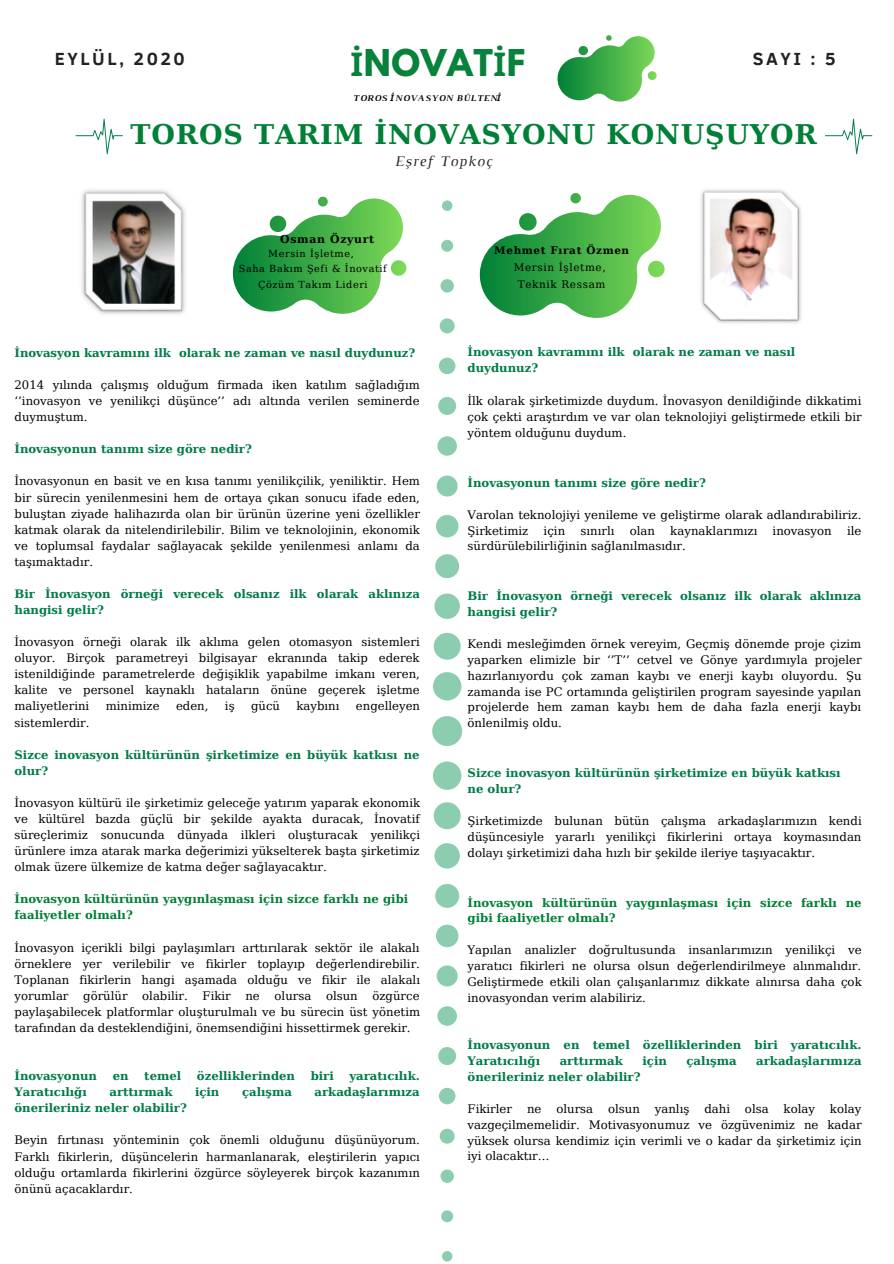
<style>
.page{position:relative;width:894px;height:1264px;background:#fff}
.page>*{position:absolute;margin:0;border:0;box-sizing:border-box;transform-origin:0 0}
.t1{font:700 32.7px "League Spartan";letter-spacing:.02em;color:#008037}
.t2{font:700 27px "DejaVu Serif";letter-spacing:.03em;color:#008037}
.t3{font:700 18px "Clear Sans";letter-spacing:.14em;color:#222}
.t4{font:italic 15px "Luthier";letter-spacing:.07em;color:#222}
.t5{font:11.7px/16px "DejaVu Serif";color:#000;text-align:justify}
.t6{font:700 11.7px/15.9px "DejaVu Serif";color:#007c48}
.t7{font:700 11.7px/16px "DejaVu Serif";color:#008037}
.t8{font:700 10.95px "DejaVu Serif";letter-spacing:.06em;color:#000}
.t9{font:10.5px/16.6px "DejaVu Serif";letter-spacing:.06em;color:#000;text-align:center}
.t10{font:700 10.5px "DejaVu Serif";letter-spacing:.06em;color:#000}
.t11{font:9.75px/15.3px "DejaVu Serif";letter-spacing:.06em;color:#000;text-align:center}
.t12{font:italic 700 9px "Luthier";letter-spacing:.07em;color:#000}
.s1{font-family:"Noto Sans"}
</style>
<div class="page">
<svg style="left:557px;top:35px;width:99px;height:67px"></svg>
<svg style="left:479px;top:193px;width:185px;height:125px"></svg>
<svg style="left:432px;top:200px;width:30px;height:1061px"></svg>
<svg style="left:233px;top:197px;width:173px;height:117px"></svg>
<svg style="left:76px;top:119px;width:47px;height:35px"></svg>
<svg style="left:825px;top:119px;width:47px;height:35px"></svg>
<img style="left:701px;top:189px;width:100px;height:134px">
<img style="left:81px;top:190px;width:105px;height:124px">
<h1 class="t1" style="left:350px;top:46px;width:176px"><span class="s1">İ</span>NOVAT<span class="s1">İ</span>F</h1>
<p class="t12" style="left:352px;top:94px;width:150px">TOROS <span class="s1">İ</span>NOVASYON BÜLTEN<span class="s1">İ</span></p>
<h3 class="t3" style="left:55px;top:45px;width:131px">EYLÜL, 2020</h3>
<h3 class="t3" style="left:752px;top:45px;width:84px">SAYI : 5</h3>
<h2 class="t2" style="left:131px;top:119px;width:687px">TOROS TARIM İNOVASYONU KONUŞUYOR</h2>
<p class="t4" style="left:394px;top:155px;width:99px">Eşref Topkoç</p>
<p class="t8" style="left:280px;top:233px;width:95px">Osman Özyurt</p>
<p class="t11" style="left:239px;top:246px;width:149px">Mersin İşletme,<br>Saha Bakım Şefi &amp; İnovatif<br>Çözüm Takım Lideri</p>
<p class="t10" style="left:494px;top:245px;width:136px">Mehmet Fırat Özmen</p>
<p class="t9" style="left:513px;top:259px;width:93px">Mersin İşletme,<br>Teknik Ressam</p>
<p class="t6" style="left:15px;top:345px;width:402px">İnovasyon kavramını ilk olarak ne zaman ve nasıl duydunuz?</p>
<p class="t5" style="left:15px;top:377px;width:406px">2014 yılında çalışmış olduğum firmada iken katılım sağladığım ‘’inovasyon ve yenilikçi düşünce’’ adı altında verilen seminerde duymuştum.</p>
<p class="t6" style="left:15px;top:441px;width:239px">İnovasyonun tanımı size göre nedir?</p>
<p class="t5" style="left:15px;top:473px;width:407px">İnovasyonun en basit ve en kısa tanımı yenilikçilik, yeniliktir. Hem bir sürecin yenilenmesini hem de ortaya çıkan sonucu ifade eden, buluştan ziyade halihazırda olan bir ürünün üzerine yeni özellikler katmak olarak da nitelendirilebilir. Bilim ve teknolojinin, ekonomik ve toplumsal faydalar sağlayacak şekilde yenilenmesi anlamı da taşımaktadır.</p>
<p class="t6" style="left:15px;top:586px;width:407px">Bir İnovasyon örneği verecek olsanız ilk olarak aklınıza hangisi gelir?</p>
<p class="t5" style="left:15px;top:634px;width:407px">İnovasyon örneği olarak ilk aklıma gelen otomasyon sistemleri oluyor. Birçok parametreyi bilgisayar ekranında takip ederek istenildiğinde parametrelerde değişiklik yapabilme imkanı veren, kalite ve personel kaynaklı hataların önüne geçerek işletme maliyetlerini</p>
<p class="t5" style="left:106px;top:698px;width:55px">minimize</p>
<p class="t5" style="left:176px;top:698px;width:34px">eden,</p>
<p class="t5" style="left:225px;top:698px;width:11px">iş</p>
<p class="t5" style="left:251px;top:698px;width:30px">gücü</p>
<p class="t5" style="left:296px;top:698px;width:44px">kaybını</p>
<p class="t5" style="left:356px;top:698px;width:66px">engelleyen</p>
<p class="t5" style="left:15px;top:714px;width:76px">sistemlerdir.</p>
<p class="t6" style="left:15px;top:746px;width:406px">Sizce inovasyon kültürünün şirketimize en büyük katkısı ne olur?</p>
<p class="t5" style="left:15px;top:794px;width:407px">İnovasyon kültürü ile şirketimiz geleceğe yatırım yaparak ekonomik ve kültürel bazda güçlü bir şekilde ayakta duracak, İnovatif süreçlerimiz sonucunda dünyada ilkleri oluşturacak yenilikçi ürünlere imza atarak marka değerimizi yükselterek başta şirketimiz olmak üzere ülkemize de katma değer sağlayacaktır.</p>
<p class="t7" style="left:15px;top:891px;width:395px">İnovasyon kültürünün yaygınlaşması için sizce farklı ne gibi faaliyetler olmalı?</p>
<p class="t5" style="left:15px;top:939px;width:407px">İnovasyon içerikli bilgi paylaşımları arttırılarak sektör ile alakalı örneklere yer verilebilir ve fikirler toplayıp değerlendirebilir.<br>Toplanan fikirlerin hangi aşamada olduğu ve fikir ile alakalı yorumlar</p>
<p class="t5" style="left:15px;top:987px;width:407px;text-indent:358px">özgürce paylaşabilecek platformlar oluşturulmalı ve bu sürecin üst yönetim tarafından da desteklendiğini, önemsendiğini hissettirmek gerekir.</p>
<p class="t6" style="left:15px;top:1068px;width:84px">İnovasyonun</p>
<p class="t6" style="left:113px;top:1068px;width:17px">en</p>
<p class="t6" style="left:144px;top:1068px;width:38px">temel</p>
<p class="t6" style="left:197px;top:1068px;width:100px">özelliklerinden</p>
<p class="t6" style="left:310px;top:1068px;width:25px">biri</p>
<p class="t6" style="left:349px;top:1068px;width:72px">yaratıcılık.</p>
<p class="t6" style="left:15px;top:1084px;width:74px">Yaratıcılığı</p>
<p class="t6" style="left:109px;top:1084px;width:64px">arttırmak</p>
<p class="t6" style="left:195px;top:1084px;width:26px">için</p>
<p class="t6" style="left:242px;top:1084px;width:51px">çalışma</p>
<p class="t6" style="left:314px;top:1084px;width:106px">arkadaşlarımıza</p>
<p class="t6" style="left:15px;top:1100px;width:174px">önerileriniz neler olabilir?</p>
<p class="t5" style="left:15px;top:1132px;width:407px">Beyin fırtınası yönteminin çok önemli olduğunu düşünüyorum.<br>Farklı fikirlerin, düşüncelerin harmanlanarak, eleştirilerin yapıcı olduğu ortamlarda fikirlerini özgürce söyleyerek birçok kazanımın önünü açacaklardır.</p>
<p class="t5" style="left:83px;top:987px;width:46px">görülür</p>
<p class="t5" style="left:142px;top:987px;width:47px">olabilir.</p>
<p class="t5" style="left:202px;top:987px;width:30px">Fikir</p>
<p class="t5" style="left:245px;top:987px;width:16px">ne</p>
<p class="t5" style="left:274px;top:987px;width:38px">olursa</p>
<p class="t5" style="left:326px;top:987px;width:33px">olsun</p>
<p class="t6" style="left:467px;top:344px;width:329px">İnovasyon kavramını ilk olarak ne zaman ve nasıl duydunuz?</p>
<p class="t5" style="left:467px;top:393px;width:395px">İlk olarak şirketimizde duydum. İnovasyon denildiğinde dikkatimi çok çekti araştırdım ve var olan teknolojiyi geliştirmede etkili bir yöntem olduğunu duydum.</p>
<p class="t6" style="left:467px;top:475px;width:240px">İnovasyonun tanımı size göre nedir?</p>
<p class="t5" style="left:467px;top:506px;width:395px">Varolan teknolojiyi yenileme ve geliştirme olarak adlandırabiliriz.<br>Şirketimiz</p>
<p class="t5" style="left:543px;top:522px;width:23px">için</p>
<p class="t5" style="left:580px;top:522px;width:36px">sınırlı</p>
<p class="t5" style="left:629px;top:522px;width:27px">olan</p>
<p class="t5" style="left:670px;top:522px;width:89px">kaynaklarımızı</p>
<p class="t5" style="left:772px;top:522px;width:61px">inovasyon</p>
<p class="t5" style="left:846px;top:522px;width:16px">ile</p>
<p class="t5" style="left:467px;top:538px;width:220px">sürdürülebilirliğinin sağlanılmasıdır.</p>
<p class="t6" style="left:467px;top:588px;width:395px">Bir İnovasyon örneği verecek olsanız ilk olarak aklınıza hangisi gelir?</p>
<p class="t5" style="left:467px;top:636px;width:395px">Kendi mesleğimden örnek vereyim, Geçmiş dönemde proje çizim yaparken elimizle bir ‘’T’’ cetvel ve Gönye yardımıyla projeler hazırlanıyordu çok zaman kaybı ve enerji kaybı oluyordu. Şu zamanda ise PC ortamında geliştirilen program sayesinde yapılan projelerde hem zaman kaybı hem de daha fazla enerji kaybı önlenilmiş oldu.</p>
<p class="t6" style="left:467px;top:765px;width:374px">Sizce inovasyon kültürünün şirketimize en büyük katkısı ne olur?</p>
<p class="t5" style="left:467px;top:812px;width:395px">Şirketimizde bulunan bütün çalışma arkadaşlarımızın kendi düşüncesiyle yararlı yenilikçi fikirlerini ortaya koymasından dolayı şirketimizi daha hızlı bir şekilde ileriye taşıyacaktır.</p>
<p class="t7" style="left:467px;top:894px;width:395px">İnovasyon kültürünün yaygınlaşması için sizce farklı ne gibi faaliyetler olmalı?</p>
<p class="t5" style="left:467px;top:942px;width:395px">Yapılan analizler doğrultusunda insanlarımızın yenilikçi ve yaratıcı fikirleri ne olursa olsun değerlendirilmeye alınmalıdır.<br>Geliştirmede etkili olan çalışanlarımız dikkate alınırsa daha çok inovasyondan verim alabiliriz.</p>
<p class="t6" style="left:467px;top:1037px;width:395px">İnovasyonun en temel özelliklerinden biri yaratıcılık.<br>Yaratıcılığı</p>
<p class="t6" style="left:559px;top:1053px;width:65px">arttırmak</p>
<p class="t6" style="left:642px;top:1053px;width:26px">için</p>
<p class="t6" style="left:686px;top:1053px;width:52px">çalışma</p>
<p class="t6" style="left:756px;top:1053px;width:107px">arkadaşlarımıza</p>
<p class="t6" style="left:467px;top:1068px;width:174px">önerileriniz neler olabilir?</p>
<p class="t5" style="left:467px;top:1100px;width:46px">Fikirler</p>
<p class="t5" style="left:527px;top:1100px;width:16px">ne</p>
<p class="t5" style="left:556px;top:1100px;width:38px">olursa</p>
<p class="t5" style="left:608px;top:1100px;width:33px">olsun</p>
<p class="t5" style="left:654px;top:1100px;width:36px">yanlış</p>
<p class="t5" style="left:704px;top:1100px;width:27px">dahi</p>
<p class="t5" style="left:744px;top:1100px;width:25px">olsa</p>
<p class="t5" style="left:783px;top:1100px;width:33px">kolay</p>
<p class="t5" style="left:467px;top:1100px;width:395px;text-indent:362px">kolay vazgeçilmemelidir. Motivasyonumuz ve özgüvenimiz ne kadar yüksek olursa kendimiz için verimli ve o kadar da şirketimiz için iyi olacaktır…</p>
</div>
